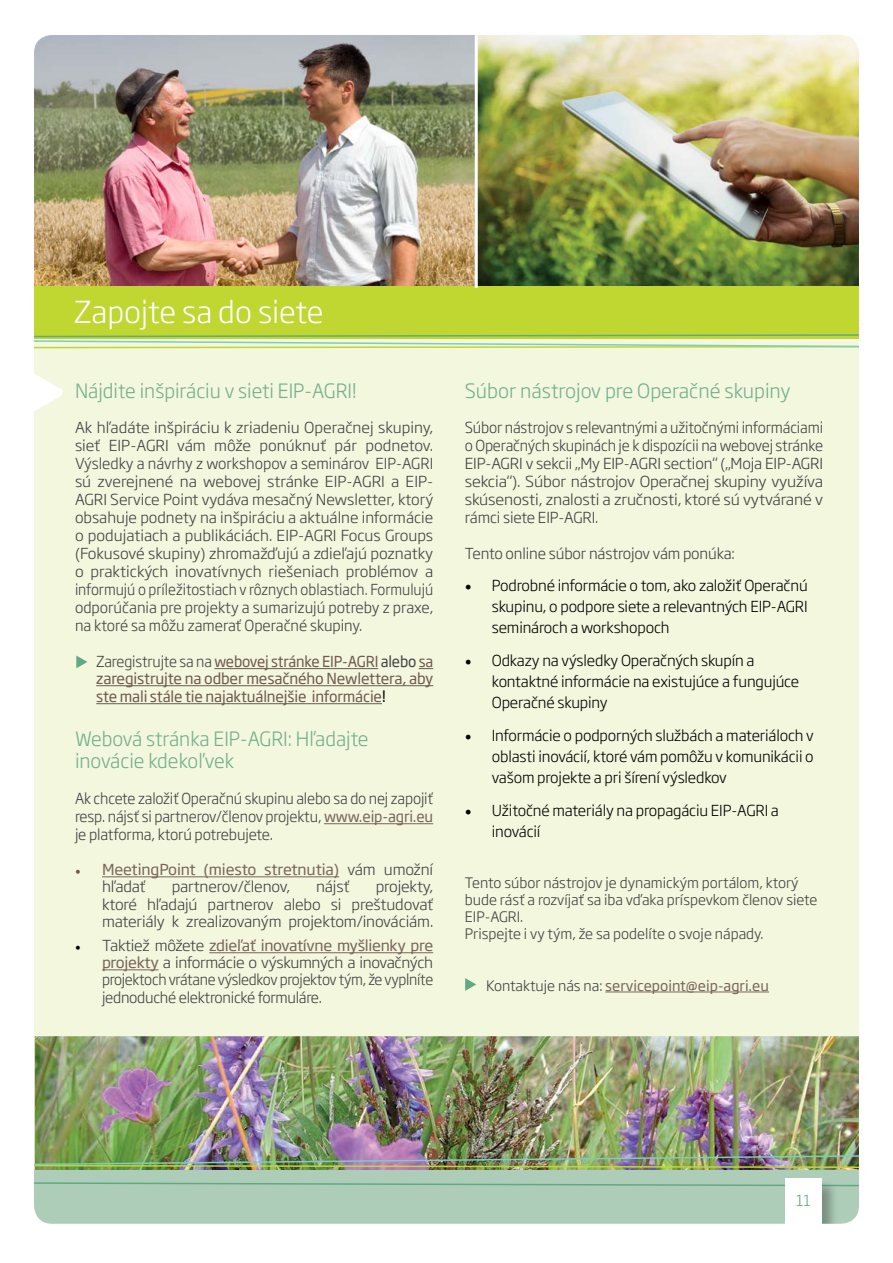
<style>
.page{position:relative;width:893px;height:1263px;background:#fff}
.page>*{position:absolute;margin:0;border:0;box-sizing:border-box;transform-origin:0 0}
.t1{font:300 30px "Soho Gothic Pro";color:#fff}
.t2{font:300 19.5px/22.5px "Soho Gothic Pro";color:#72af8e}
.t3{font:300 15px/18px "Soho Gothic Pro";letter-spacing:-.01em;color:#414042;text-align:justify}
.t4{font:300 15px/18px "Soho Gothic Pro";letter-spacing:-.01em;color:#414042;text-align:justify;scale:.96 1}
.t5{font:300 15px/21px "Soho Gothic Pro";letter-spacing:-.01em;color:#000;text-align:justify}
.t6{font:15px/17.5px "Soho Gothic Pro";letter-spacing:-.01em;color:#6e584f;text-align:justify;scale:.95 1}
.t7{font:15px/17.1px "Soho Gothic Pro";letter-spacing:-.01em;color:#79645b}
.t8{font:300 15px "Soho Gothic Pro";color:#61a984}
.t9{font:300 14.25px/17.1px "Soho Gothic Pro";color:#414042}
.t10{font:14.25px "Soho Gothic Pro";color:#79645b}
.s1{font-weight:300;color:#414042}
.s2{color:#414042}
.s3{color:#000}
.s4{font-weight:400;color:#79645b}
.s5{font-family:"Minion Pro";color:#6e584f}
.s6{font-family:"Minion Pro";font-weight:400;color:#000}
.s7{font-family:"Minion Pro";font-weight:400;font-size:18px}
</style>
<div class="page">
<img style="left:34px;top:35px;width:825px;height:1189px">
<h1 class="t1" style="left:74px;top:289px;width:251px">Zapojte sa do siete</h1>
<h2 class="t2" style="left:75px;top:378px;width:283px">Nájdite inšpiráciu v sieti EIP-AGRI!</h2>
<p class="t3" style="left:75px;top:418px;width:360px">Ak hľadáte inšpiráciu k zriadeniu Operačnej skupiny, sieť EIP-AGRI vám môže ponúknuť pár podnetov.<br>Výsledky a návrhy z workshopov a seminárov EIP-AGRI sú zverejnené na webovej stránke EIP-AGRI a EIP-AGRI Service Point vydáva mesačný Newsletter, ktorý obsahuje podnety na inšpiráciu a aktuálne informácie o podujatiach a publikáciách. EIP-AGRI Focus Groups (Fokusové skupiny) zhromažďujú a zdieľajú poznatky o praktických inovatívnych riešeniach problémov a informujú o príležitostiach v rôznych oblastiach. Formulujú odporúčania pre projekty a sumarizujú potreby z praxe, na ktoré sa môžu zamerať Operačné skupiny.</p>
<p class="t6" style="left:96px;top:652px;width:356px"><span class="s1">Zaregistrujte sa na</span> webovej stránke EIP-AGRI <span class="s2">alebo</span> sa zaregistrujte na odber mesačného Newlettera, aby ste mali stále tie najaktuálnejšie informácie<span class="s3">!</span></p>
<h2 class="t2" style="left:75px;top:726px;width:295px">Webová stránka EIP-AGRI: Hľadajte inovácie kdekoľvek</h2>
<p class="t4" style="left:75px;top:789px;width:375px">Ak chcete založiť Operačnú skupinu alebo sa do nej zapojiť resp. nájsť si partnerov/členov projektu, <span class="s4">www.eip-agri.eu </span>je platforma, ktorú potrebujete.</p>
<p class="t7" style="left:102px;top:860px;width:333px;text-indent:-27px"><span class="s5">•</span> MeetingPoint (miesto stretnutia) <span class="s1">vám umožní hľadať</span></p>
<p class="t3" style="left:102px;top:877px;width:333px;line-height:17.1px;text-indent:274px">projekty, ktoré hľadajú partnerov alebo si preštudovať materiály k zrealizovaným projektom/inováciám.</p>
<p class="t3" style="left:102px;top:936px;width:333px;line-height:17.1px;text-indent:-27px"><span class="s6">•</span> Taktiež môžete <span class="s4">zdieľať inovatívne myšlienky pre projekty</span> a informácie o výskumných a inovačných projektoch vrátane výsledkov projektov tým, že vyplníte jednoduché elektronické formuláre.</p>
<p class="t3" style="left:172px;top:877px;width:120px">partnerov/členov,</p>
<p class="t3" style="left:316px;top:877px;width:35px">nájsť</p>
<h2 class="t2" style="left:465px;top:378px;width:327px">Súbor nástrojov pre Operačné skupiny</h2>
<p class="t4" style="left:465px;top:418px;width:375px">Súbor nástrojov s relevantnými a užitočnými informáciami o Operačných skupinách je k dispozícii na webovej stránke EIP-AGRI v sekcii „My EIP-AGRI section“ („Moja EIP-AGRI sekcia“). Súbor nástrojov Operačnej skupiny využíva skúsenosti, znalosti a zručnosti, ktoré sú vytvárané v rámci siete EIP-AGRI.</p>
<p class="t3" style="left:465px;top:544px;width:271px">Tento online súbor nástrojov vám ponúka:</p>
<p class="t5" style="left:492px;top:574px;width:317px;text-indent:-27px"><span class="s7">•</span> Podrobné informácie o tom, ako založiť Operačnú skupinu, o podpore siete a relevantných EIP-AGRI seminároch a workshopoch</p>
<p class="t5" style="left:492px;top:649px;width:309px;text-align:left;text-indent:-27px"><span class="s7">•</span> Odkazy na výsledky Operačných skupín a kontaktné informácie na existujúce a fungujúce<br>Operačné skupiny</p>
<p class="t5" style="left:492px;top:724px;width:324px;text-indent:-27px"><span class="s7">•</span> Informácie o podporných službách a materiáloch v oblasti inovácií, ktoré vám pomôžu v komunikácii o vašom projekte a pri šírení výsledkov</p>
<p class="t5" style="left:492px;top:799px;width:289px;text-indent:-27px"><span class="s7">•</span> Užitočné materiály na propagáciu EIP-AGRI a inovácií</p>
<p class="t9" style="left:465px;top:873px;width:354px">Tento súbor nástrojov je dynamickým portálom, ktorý bude rásť a rozvíjať sa iba vďaka príspevkom členov siete EIP-AGRI.<br>Prispejte i vy tým, že sa podelíte o svoje nápady.</p>
<p class="t10" style="left:486px;top:974px;width:284px"><span class="s1">Kontaktuje nás na:</span> servicepoint@eip-agri.eu</p>
<p class="t8" style="left:796px;top:1188px;width:16px">11</p>
</div>
